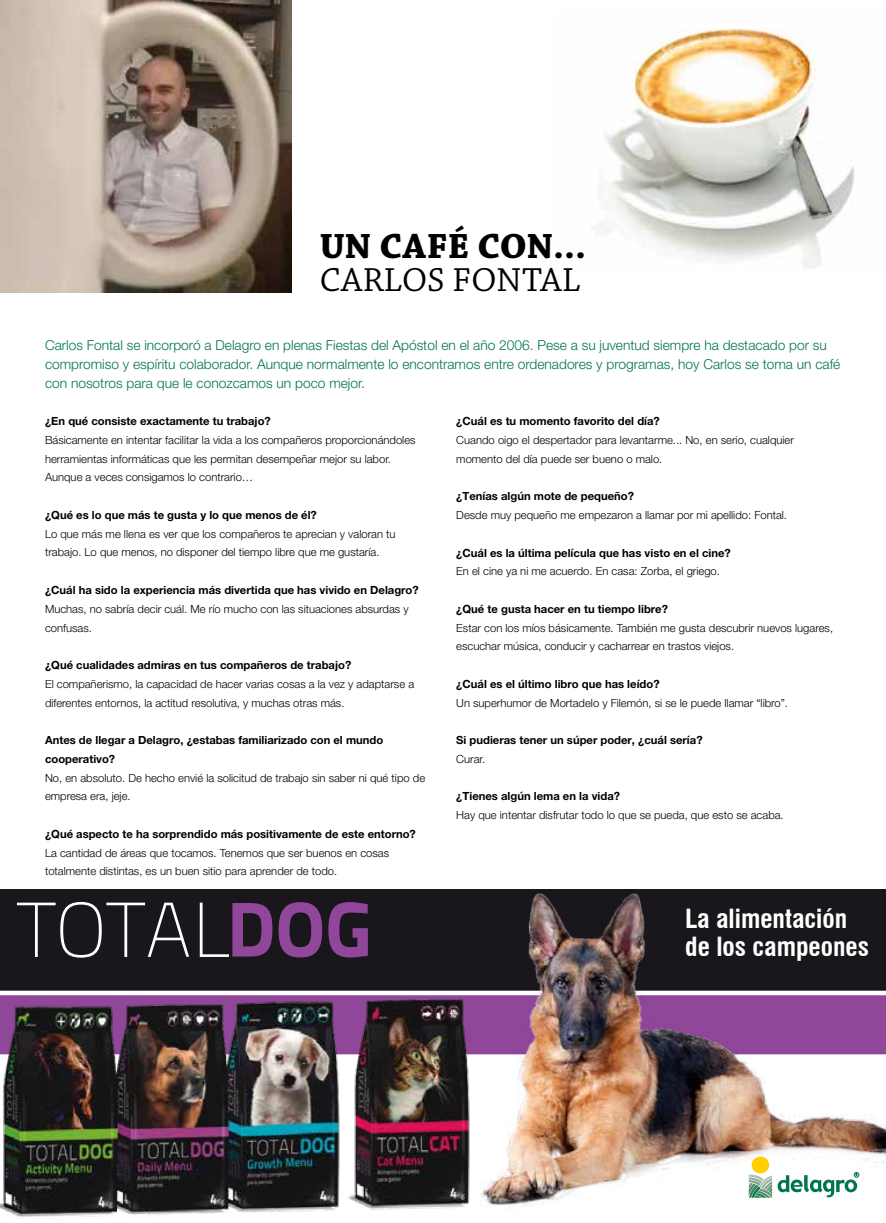
<style>
.page{position:relative;width:886px;height:1223px;background:#fff}
.page>*{position:absolute;margin:0;border:0;box-sizing:border-box;transform-origin:0 0}
.t1{font:700 36.88px "Chaparral Pro";letter-spacing:.005em;color:#000}
.t2{font:35px "Chaparral Pro";letter-spacing:.01em;color:#000}
.t3{font:700 condensed 25.75px/27.4px "Swiss 721 BT";color:#fff}
.t4{font:300 13.75px/18.8px "Helvetica Neue LT Pro";color:#00764a}
.t5{font:300 11.25px/18.8px "Helvetica Neue LT Pro";color:#000}
.t6{font:700 11.25px/18.8px "Helvetica Neue LT Pro";color:#000}
</style>
<div class="page">
<img style="left:599px;top:28px;width:256px;height:240px">
<img style="left:0;top:0;width:291px;height:292px">
<div style="left:0;top:889px;width:406px;height:99px;background:#1a171c"></div>
<svg style="left:0;top:988px;width:406px;height:3px"></svg>
<img style="left:406px;top:889px;width:480px;height:318px">
<svg style="left:750px;top:1155px;width:20px;height:19px"></svg>
<svg style="left:749px;top:1172px;width:110px;height:26px"></svg>
<div style="left:751px;top:1156px;width:18px;height:17px;background:#ffcf00;border-radius:50%"></div>
<img style="left:0;top:993px;width:480px;height:224px">
<svg style="left:17px;top:902px;width:172px;height:78px;background:#302d32"></svg>
<svg style="left:200px;top:902px;width:72px;height:55px;background:#4f3454"></svg>
<svg style="left:279px;top:902px;width:43px;height:55px;background:#5f3365"></svg>
<svg style="left:328px;top:902px;width:40px;height:55px;background:#5f3365"></svg>
<h1 class="t1" style="left:320px;top:225px;width:268px">UN CAFÉ CON...</h1>
<h2 class="t2" style="left:320px;top:260px;width:262px">CARLOS FONTAL</h2>
<p class="t4" style="left:45px;top:335px;width:797px">Carlos Fontal se incorporó a Delagro en plenas Fiestas del Apóstol en el año 2006. Pese a su juventud siempre ha destacado por su compromiso y espíritu colaborador. Aunque normalmente lo encontramos entre ordenadores y programas, hoy Carlos se toma un café con nosotros para que le conozcamos un poco mejor.</p>
<p class="t6" style="left:45px;top:411px;width:227px">¿En qué consiste exactamente tu trabajo?</p>
<p class="t5" style="left:45px;top:430px;width:372px">Básicamente en intentar facilitar la vida a los compañeros proporcionándoles herramientas informáticas que les permitan desempeñar mejor su labor.<br>Aunque a veces consigamos lo contrario…</p>
<p class="t6" style="left:45px;top:505px;width:273px">¿Qué es lo que más te gusta y lo que menos de él?</p>
<p class="t5" style="left:45px;top:524px;width:352px">Lo que más me llena es ver que los compañeros te aprecian y valoran tu trabajo. Lo que menos, no disponer del tiempo libre que me gustaría.</p>
<p class="t6" style="left:45px;top:580px;width:375px">¿Cuál ha sido la experiencia más divertida que has vivido en Delagro?</p>
<p class="t5" style="left:45px;top:599px;width:365px">Muchas, no sabría decir cuál. Me río mucho con las situaciones absurdas y confusas.</p>
<p class="t6" style="left:45px;top:655px;width:308px">¿Qué cualidades admiras en tus compañeros de trabajo?</p>
<p class="t5" style="left:45px;top:674px;width:371px">El compañerismo, la capacidad de hacer varias cosas a la vez y adaptarse a diferentes entornos, la actitud resolutiva, y muchas otras más.</p>
<p class="t6" style="left:45px;top:730px;width:340px">Antes de llegar a Delagro, ¿estabas familiarizado con el mundo cooperativo?</p>
<p class="t5" style="left:45px;top:768px;width:382px">No, en absoluto. De hecho envié la solicitud de trabajo sin saber ni qué tipo de empresa era, jeje.</p>
<p class="t6" style="left:45px;top:824px;width:372px">¿Qué aspecto te ha sorprendido más positivamente de este entorno?</p>
<p class="t5" style="left:45px;top:843px;width:346px">La cantidad de áreas que tocamos. Tenemos que ser buenos en cosas totalmente distintas, es un buen sitio para aprender de todo.</p>
<p class="t6" style="left:456px;top:411px;width:205px">¿Cuál es tu momento favorito del día?</p>
<p class="t5" style="left:456px;top:430px;width:339px">Cuando oigo el despertador para levantarme... No, en serio, cualquier momento del día puede ser bueno o malo.</p>
<p class="t6" style="left:456px;top:486px;width:179px">¿Tenías algún mote de pequeño?</p>
<p class="t5" style="left:456px;top:505px;width:332px">Desde muy pequeño me empezaron a llamar por mi apellido: Fontal.</p>
<p class="t6" style="left:456px;top:543px;width:276px">¿Cuál es la última película que has visto en el cine?</p>
<p class="t5" style="left:456px;top:561px;width:265px">En el cine ya ni me acuerdo. En casa: Zorba, el griego.</p>
<p class="t6" style="left:456px;top:599px;width:213px">¿Qué te gusta hacer en tu tiempo libre?</p>
<p class="t5" style="left:456px;top:618px;width:378px">Estar con los míos básicamente. También me gusta descubrir nuevos lugares, escuchar música, conducir y cacharrear en trastos viejos.</p>
<p class="t6" style="left:456px;top:674px;width:205px">¿Cuál es el último libro que has leído?</p>
<p class="t5" style="left:456px;top:693px;width:333px">Un superhumor de Mortadelo y Filemón, si se le puede llamar “libro”.</p>
<p class="t6" style="left:456px;top:730px;width:248px">Si pudieras tener un súper poder, ¿cuál sería?</p>
<p class="t5" style="left:456px;top:749px;width:30px">Curar.</p>
<p class="t6" style="left:456px;top:786px;width:165px">¿Tienes algún lema en la vida?</p>
<p class="t5" style="left:456px;top:805px;width:329px">Hay que intentar disfrutar todo lo que se pueda, que esto se acaba.</p>
<h3 class="t3" style="left:685px;top:905px;width:185px">La alimentación de los campeones</h3>
</div>
